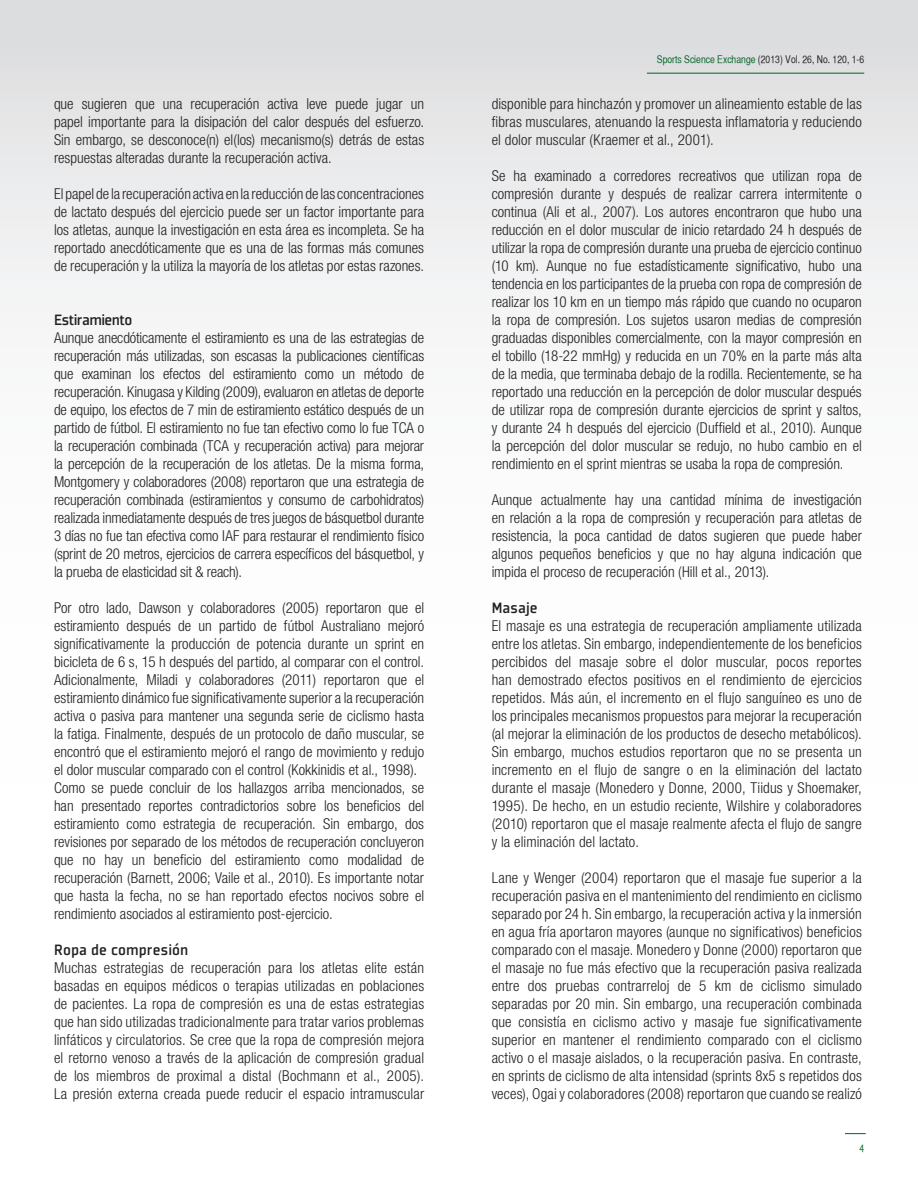
<style>
.page{position:relative;width:918px;height:1188px;background:#fff}
.page>*{position:absolute;margin:0;border:0;box-sizing:border-box;transform-origin:0 0}
.newbody_text_no_bull{font:500 16.5px "Plexes Pro";color:#231f20}
.newbody_text_no_bull-2{font:500 16.5px "Plexes Pro";letter-spacing:-.035em;color:#231f20}
.t1{font:300 condensed 15px/18px "Helvetica Neue LT Std";letter-spacing:.005em;color:#231f20;text-align:justify}
.t2{font:10.5px "Helvetica CY Plain";color:#231f20}
.t3{font:10.5px "Helvetica CY Plain";color:#016226}
.s1{color:#016226}
</style>
<div class="page">
<div style="left:0;top:0;width:918px;height:1188px;background:linear-gradient(to bottom,#e8e9ea,#fff)"></div>
<hr style="left:647px;top:73px;width:217px;height:1px;background:#016226">
<svg style="left:845px;top:1133px;width:21px;height:1px"></svg>
<p class="t1" style="left:54px;top:95px;width:372px">que sugieren que una recuperación activa leve puede jugar un papel importante para la disipación del calor después del esfuerzo.<br>Sin embargo, se desconoce(n) el(los) mecanismo(s) detrás de estas respuestas alteradas durante la recuperación activa.</p>
<p class="t1" style="left:54px;top:185px;width:372px">El papel de la recuperación activa en la reducción de las concentraciones de lactato después del ejercicio puede ser un factor importante para los atletas, aunque la investigación en esta área es incompleta. Se ha reportado anecdóticamente que es una de las formas más comunes de recuperación y la utiliza la mayoría de los atletas por estas razones.</p>
<p class="newbody_text_no_bull-2" style="left:54px;top:310px;width:80px">Estiramiento</p>
<p class="t1" style="left:54px;top:329px;width:372px">Aunque anecdóticamente el estiramiento es una de las estrategias de recuperación más utilizadas, son escasas la publicaciones científicas que examinan los efectos del estiramiento como un método de recuperación. Kinugasa y Kilding (2009), evaluaron en atletas de deporte de equipo, los efectos de 7 min de estiramiento estático después de un partido de fútbol. El estiramiento no fue tan efectivo como lo fue TCA o la recuperación combinada (TCA y recuperación activa) para mejorar la percepción de la recuperación de los atletas. De la misma forma, Montgomery y colaboradores (2008) reportaron que una estrategia de recuperación combinada (estiramientos y consumo de carbohidratos) realizada inmediatamente después de tres juegos de básquetbol durante 3 días no fue tan efectiva como IAF para restaurar el rendimiento físico (sprint de 20 metros, ejercicios de carrera específicos del básquetbol, y la prueba de elasticidad sit &amp; reach).</p>
<p class="t1" style="left:54px;top:599px;width:372px">Por otro lado, Dawson y colaboradores (2005) reportaron que el estiramiento después de un partido de fútbol Australiano mejoró significativamente la producción de potencia durante un sprint en bicicleta de 6 s, 15 h después del partido, al comparar con el control.<br>Adicionalmente, Miladi y colaboradores (2011) reportaron que el estiramiento dinámico fue significativamente superior a la recuperación activa o pasiva para mantener una segunda serie de ciclismo hasta la fatiga. Finalmente, después de un protocolo de daño muscular, se encontró que el estiramiento mejoró el rango de movimiento y redujo el dolor muscular comparado con el control (Kokkinidis et al., 1998).</p>
<p class="t1" style="left:54px;top:779px;width:372px">Como se puede concluir de los hallazgos arriba mencionados, se han presentado reportes contradictorios sobre los beneficios del estiramiento como estrategia de recuperación. Sin embargo, dos revisiones por separado de los métodos de recuperación concluyeron que no hay un beneficio del estiramiento como modalidad de recuperación (Barnett, 2006; Vaile et al., 2010). Es importante notar que hasta la fecha, no se han reportado efectos nocivos sobre el rendimiento asociados al estiramiento post-ejercicio.</p>
<p class="newbody_text_no_bull" style="left:54px;top:940px;width:136px">Ropa de compresión</p>
<p class="t1" style="left:54px;top:959px;width:372px">Muchas estrategias de recuperación para los atletas elite están basadas en equipos médicos o terapias utilizadas en poblaciones de pacientes. La ropa de compresión es una de estas estrategias que han sido utilizadas tradicionalmente para tratar varios problemas linfáticos y circulatorios. Se cree que la ropa de compresión mejora el retorno venoso a través de la aplicación de compresión gradual de los miembros de proximal a distal (Bochmann et al., 2005).<br>La presión externa creada puede reducir el espacio intramuscular</p>
<p class="t2" style="left:657px;top:53px;width:209px"><span class="s1">Sports Science Exchange</span> (2013) Vol. 26, No. 120, 1-6</p>
<p class="t1" style="left:492px;top:95px;width:372px">disponible para hinchazón y promover un alineamiento estable de las fibras musculares, atenuando la respuesta inflamatoria y reduciendo el dolor muscular (Kraemer et al., 2001).</p>
<p class="t1" style="left:492px;top:167px;width:372px">Se ha examinado a corredores recreativos que utilizan ropa de compresión durante y después de realizar carrera intermitente o continua (Ali et al., 2007). Los autores encontraron que hubo una reducción en el dolor muscular de inicio retardado 24 h después de utilizar la ropa de compresión durante una prueba de ejercicio continuo (10 km). Aunque no fue estadísticamente significativo, hubo una tendencia en los participantes de la prueba con ropa de compresión de realizar los 10 km en un tiempo más rápido que cuando no ocuparon la ropa de compresión. Los sujetos usaron medias de compresión graduadas disponibles comercialmente, con la mayor compresión en el tobillo (18-22 mmHg) y reducida en un 70% en la parte más alta de la media, que terminaba debajo de la rodilla. Recientemente, se ha reportado una reducción en la percepción de dolor muscular después de utilizar ropa de compresión durante ejercicios de sprint y saltos, y durante 24 h después del ejercicio (Duffield et al., 2010). Aunque la percepción del dolor muscular se redujo, no hubo cambio en el rendimiento en el sprint mientras se usaba la ropa de compresión.</p>
<p class="t1" style="left:492px;top:491px;width:372px">Aunque actualmente hay una cantidad mínima de investigación en relación a la ropa de compresión y recuperación para atletas de resistencia, la poca cantidad de datos sugieren que puede haber algunos pequeños beneficios y que no hay alguna indicación que impida el proceso de recuperación (Hill et al., 2013).</p>
<p class="newbody_text_no_bull" style="left:492px;top:598px;width:48px">Masaje</p>
<p class="t1" style="left:492px;top:617px;width:372px">El masaje es una estrategia de recuperación ampliamente utilizada entre los atletas. Sin embargo, independientemente de los beneficios percibidos del masaje sobre el dolor muscular, pocos reportes han demostrado efectos positivos en el rendimiento de ejercicios repetidos. Más aún, el incremento en el flujo sanguíneo es uno de los principales mecanismos propuestos para mejorar la recuperación (al mejorar la eliminación de los productos de desecho metabólicos).<br>Sin embargo, muchos estudios reportaron que no se presenta un incremento en el flujo de sangre o en la eliminación del lactato durante el masaje (Monedero y Donne, 2000, Tiidus y Shoemaker, 1995). De hecho, en un estudio reciente, Wilshire y colaboradores (2010) reportaron que el masaje realmente afecta el flujo de sangre y la eliminación del lactato.</p>
<p class="t1" style="left:492px;top:869px;width:372px">Lane y Wenger (2004) reportaron que el masaje fue superior a la recuperación pasiva en el mantenimiento del rendimiento en ciclismo separado por 24 h. Sin embargo, la recuperación activa y la inmersión en agua fría aportaron mayores (aunque no significativos) beneficios comparado con el masaje. Monedero y Donne (2000) reportaron que el masaje no fue más efectivo que la recuperación pasiva realizada entre dos pruebas contrarreloj de 5 km de ciclismo simulado separadas por 20 min. Sin embargo, una recuperación combinada que consistía en ciclismo activo y masaje fue significativamente superior en mantener el rendimiento comparado con el ciclismo activo o el masaje aislados, o la recuperación pasiva. En contraste, en sprints de ciclismo de alta intensidad (sprints 8x5 s repetidos dos veces), Ogai y colaboradores (2008) reportaron que cuando se realizó</p>
<p class="t3" style="left:859px;top:1142px;width:6px">4</p>
</div>
